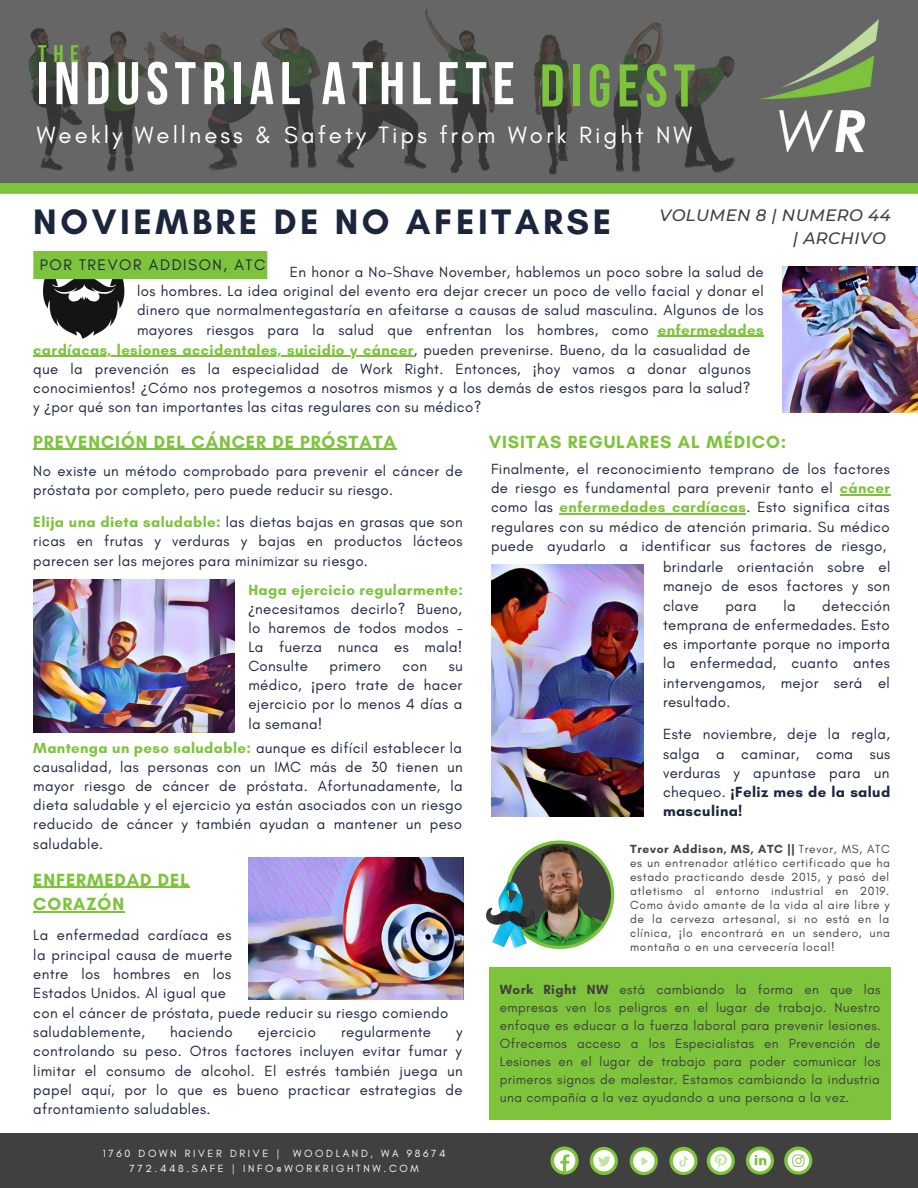
<style>
.page{position:relative;width:918px;height:1188px;background:#fff}
.page>*{position:absolute;margin:0;border:0;box-sizing:border-box;transform-origin:0 0}
.t1{font:700 60px "Bebas Neue";letter-spacing:.1em;color:#fff}
.t2{font:700 36px "Glacial Indifference";letter-spacing:.1em;color:#1b253c}
.t3{font:24px "Glacial Indifference";letter-spacing:.125em;color:#fff}
.t4{font:700 24px "Bebas Neue";color:#7dc33b}
.t5{font:700 18px/24.8px "Glacial Indifference";letter-spacing:.05em;color:#7dc33b}
.t6{font:italic 500 16.5px/22.5px "Montserrat";letter-spacing:.025em;color:#404040;text-align:right}
.t7{font:15.6px "Glacial Indifference";letter-spacing:.1em;color:#1b253c}
.t8{font:15px/19.2px "Glacial Indifference";letter-spacing:.025em;color:#1b253c;text-align:justify}
.t9{font:13.5px/18px "Glacial Indifference";letter-spacing:.025em;color:#404040;text-align:justify}
.t10{font:12px/14px "Glacial Indifference";letter-spacing:.055em;color:#404040;text-align:justify}
.t11{font:10.65px/14.1px "Glacial Indifference";letter-spacing:.25em;color:#fff}
.s1{color:#7dc33b}
.s2{font-weight:700;color:#7dc33b}
.s3{font-family:"Noto Sans"}
.s4{font-family:"Noto Sans";font-weight:700}
.s5{font-weight:700}
</style>
<div class="page">
<div style="left:0;top:183px;width:918px;height:11px;background:#7dc33b"></div>
<div style="left:0;top:1133px;width:918px;height:55px;background:#404040"></div>
<svg style="left:550px;top:1147px;width:29px;height:28px"></svg>
<svg style="left:554px;top:1150px;width:21px;height:21px"></svg>
<div style="left:707px;top:1147px;width:28px;height:28px;background:#7dc33b;border-radius:50%"></div>
<svg style="left:710px;top:1150px;width:22px;height:22px"></svg>
<svg style="left:784px;top:1147px;width:28px;height:28px"></svg>
<svg style="left:788px;top:1150px;width:21px;height:21px"></svg>
<div style="left:746px;top:1147px;width:28px;height:28px;background:#7dc33b;border-radius:50%"></div>
<svg style="left:749px;top:1150px;width:22px;height:21px"></svg>
<svg style="left:630px;top:1147px;width:28px;height:28px"></svg>
<div style="left:633px;top:1151px;width:22px;height:21px;background:#fff;border-radius:50%"></div>
<svg style="left:641px;top:1157px;width:7px;height:9px"></svg>
<div style="left:590px;top:1147px;width:28px;height:28px;background:#7dc33b;border-radius:50%"></div>
<svg style="left:593px;top:1150px;width:22px;height:21px"></svg>
<svg style="left:669px;top:1147px;width:29px;height:28px"></svg>
<svg style="left:673px;top:1151px;width:21px;height:21px"></svg>
<div style="left:489px;top:967px;width:402px;height:153px;background:#7dc33b"></div>
<svg style="left:40px;top:279px;width:88px;height:60px"></svg>
<img style="left:661px;top:182px;width:85px;height:1px">
<img style="left:420px;top:182px;width:80px;height:1px">
<img style="left:158px;top:182px;width:106px;height:1px">
<svg style="left:0;top:0;width:918px;height:182px;background:#5d5e5c"></svg>
<img style="left:760px;top:20px;width:118px;height:149px">
<img style="left:507px;top:840px;width:107px;height:109px">
<img style="left:487px;top:882px;width:48px;height:66px">
<img style="left:33px;top:579px;width:202px;height:153px">
<hr style="left:658px;top:336px;width:106px;height:1px;background:#7dc33b">
<div style="left:33px;top:251px;width:234px;height:28px;background:#7dc33b"></div>
<img style="left:248px;top:857px;width:215px;height:143px">
<img style="left:783px;top:267px;width:135px;height:146px">
<img style="left:492px;top:565px;width:151px;height:252px">
<hr style="left:33px;top:449px;width:364px;height:1px;background:#7dc33b">
<hr style="left:33px;top:887px;width:157px;height:1px;background:#7dc33b">
<hr style="left:33px;top:912px;width:92px;height:1px;background:#7dc33b">
<hr style="left:840px;top:494px;width:51px;height:2px;background:#7dc33b">
<hr style="left:559px;top:514px;width:187px;height:1px;background:#7dc33b">
<hr style="left:33px;top:356px;width:254px;height:1px;background:#7dc33b">
<hr style="left:287px;top:356px;width:127px;height:1px;background:#7dc33b">
<h3 class="t4" style="left:38px;top:44px;width:42px">THE</h3>
<h1 class="t1" style="left:37px;top:59px;width:660px">INDUSTRIAL ATHLETE <span class="s1">DIGEST</span></h1>
<h3 class="t3" style="left:37px;top:120px;width:657px">Weekly Wellness &amp; Safety Tips from Work Right NW</h3>
<h2 class="t2" style="left:33px;top:200px;width:580px">NOVIEMBRE DE NO AFEITARSE</h2>
<p class="t6" style="left:660px;top:204px;width:233px">VOLUMEN 8 | NUMERO 44 | ARCHIVO</p>
<p class="t7" style="left:40px;top:255px;width:227px">POR TREVOR ADDISON, ATC</p>
<p class="t8" style="left:137px;top:262px;width:628px;text-indent:153px">En honor a No-Shave November, hablemos un poco sobre la salud de los hombres. La idea original del evento era dejar crecer un poco de vello facial y donar el dinero que normalmentegastaría en afeitarse a causas de salud masculina. Algunos de los mayores riesgos para la salud que enfrentan los hombres, como <span class="s2">enfermedades</span></p>
<p class="t8" style="left:33px;top:340px;width:719px"><span class="s2">cardíacas, lesiones accidentales, suicidio y cáncer</span>, pueden prevenirse. Bueno, da la casualidad de que la prevención es la especialidad de Work Right. Entonces, <span class="s3">¡</span>hoy vamos a donar algunos conocimientos! <span class="s3">¿</span>Cómo nos protegemos a nosotros mismos y a los demás de estos riesgos para la salud? y <span class="s3">¿</span>por qué son tan importantes las citas regulares con su médico?</p>
<p class="t5" style="left:33px;top:429px;width:364px">PREVENCIÓN DEL CÁNCER DE PRÓSTATA</p>
<p class="t8" style="left:33px;top:461px;width:431px">No existe un método comprobado para prevenir el cáncer de próstata por completo, pero puede reducir su riesgo.</p>
<p class="t8" style="left:33px;top:512px;width:431px"><span class="s2">Elija una dieta saludable:</span> las dietas bajas en grasas que son ricas en frutas y verduras y bajas en productos lácteos parecen ser las mejores para minimizar su riesgo.</p>
<p class="t8" style="left:248px;top:580px;width:216px"><span class="s2">Haga ejercicio regularmente: </span><span class="s3">¿</span>necesitamos decirlo? Bueno, lo haremos de todos modos - La fuerza nunca es mala!<br>Consulte</p>
<p class="t8" style="left:330px;top:656px;width:53px">primero</p>
<p class="t8" style="left:403px;top:656px;width:26px">con</p>
<p class="t8" style="left:248px;top:656px;width:216px;text-indent:200px">su médico, <span class="s3">¡</span>pero trate de hacer ejercicio por lo menos 4 días a la semana!</p>
<p class="t8" style="left:33px;top:738px;width:431px"><span class="s2">Mantenga un peso saludable:</span> aunque es difícil establecer la causalidad, las personas con un IMC más de 30 tienen un mayor riesgo de cáncer de próstata. Afortunadamente, la dieta saludable y el ejercicio ya están asociados con un riesgo reducido de cáncer y también ayudan a mantener un peso saludable.</p>
<p class="t5" style="left:33px;top:867px;width:157px">ENFERMEDAD DEL<br>CORAZÓN</p>
<p class="t8" style="left:33px;top:926px;width:200px">La enfermedad cardíaca es la principal causa de muerte entre los hombres en los Estados Unidos. Al igual que</p>
<p class="t8" style="left:33px;top:1003px;width:416px">con el cáncer de próstata, puede reducir su riesgo comiendo saludablemente,</p>
<p class="t8" style="left:170px;top:1022px;width:64px">haciendo</p>
<p class="t8" style="left:258px;top:1022px;width:60px">ejercicio</p>
<p class="t8" style="left:341px;top:1022px;width:92px">regularmente</p>
<p class="t8" style="left:33px;top:1022px;width:431px;text-indent:423px">y controlando su peso. Otros factores incluyen evitar fumar y limitar el consumo de alcohol. El estrés también juega un papel aquí, por lo que es bueno practicar estrategias de afrontamiento saludables.</p>
<p class="t11" style="left:130px;top:1147px;width:318px;text-indent:164px">WOODLAND, WA 98674<br>772.448.SAFE | INFO@WORKRIGHTNW.COM</p>
<p class="t11" style="left:103px;top:1147px;width:178px">1760 DOWN RIVER DRIVE |</p>
<p class="t5" style="left:489px;top:429px;width:299px">VISITAS REGULARES AL MÉDICO:</p>
<p class="t8" style="left:491px;top:459px;width:401px">Finalmente, el reconocimiento temprano de los factores de riesgo es fundamental para prevenir tanto el <span class="s2">cáncer </span>como las <span class="s2">enfermedades cardíacas</span>. Esto significa citas regulares con su médico de atención primaria. Su médico puede ayudarlo a identificar sus factores de riesgo,</p>
<p class="t8" style="left:663px;top:557px;width:229px">brindarle orientación sobre el manejo de esos factores y son clave</p>
<p class="t8" style="left:663px;top:596px;width:229px;text-indent:159px">detección temprana de enfermedades. Esto es importante porque no importa la enfermedad, cuanto antes intervengamos, mejor será el resultado.</p>
<p class="t8" style="left:663px;top:724px;width:229px">Este noviembre, deje la regla, salga a caminar, coma sus verduras y apuntase para un chequeo. <span class="s4">¡</span><span class="s5">Feliz mes de la salud masculina!</span></p>
<p class="t8" style="left:725px;top:596px;width:33px">para</p>
<p class="t8" style="left:783px;top:596px;width:14px">la</p>
<p class="t10" style="left:630px;top:841px;width:261px"><span class="s5">Trevor Addison, MS, ATC ||</span> Trevor, MS, ATC es un entrenador atlético certificado que ha estado practicando desde 2015, y pasó del atletismo al entorno industrial en 2019.<br>Como ávido amante de la vida al aire libre y de la cerveza artesanal, si no está en la clínica, <span class="s3">¡</span>lo encontrará en un sendero, una montaña o en una cervecería local!</p>
<p class="t9" style="left:500px;top:981px;width:382px"><span class="s5">Work Right NW</span> está cambiando la forma en que las empresas ven los peligros en el lugar de trabajo. Nuestro enfoque es educar a la fuerza laboral para prevenir lesiones.<br>Ofrecemos acceso a los Especialistas en Prevención de Lesiones en el lugar de trabajo para poder comunicar los primeros signos de malestar. Estamos cambiando la industria una compañía a la vez ayudando a una persona a la vez.</p>
</div>
